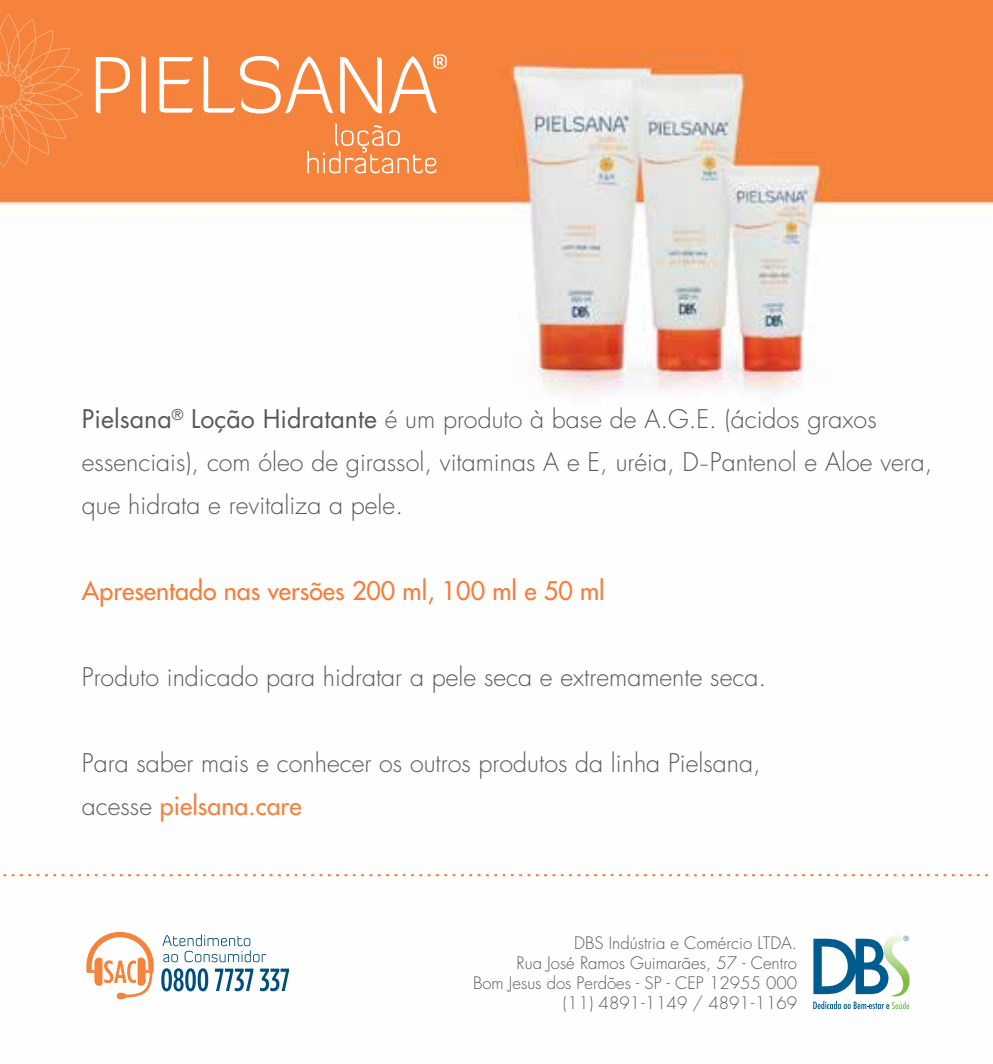
<style>
.page{position:relative;width:993px;height:1064px;background:#fff}
.page>*{position:absolute;margin:0;border:0;box-sizing:border-box;transform-origin:0 0}
.t1{font:300 25px/43px "Futura Std";color:#58595b}
.t2{font:500 25px "Futura Std";color:#f47e3a}
.t3{font:300 16.75px/20px "Futura Std";color:#58595b;text-align:right}
.t4{font:300 7px "Futura Std";color:#005b8e}
.s1{font-weight:400}
.s2{font-family:"Diavlo";font-size:22.5px;color:#808285}
.s3{font-weight:500;color:#f5833e}
</style>
<div class="page">
<img style="left:0;top:0;width:992px;height:1010px">
<svg style="left:0;top:14px;width:83px;height:153px;background:#f58743"></svg>
<svg style="left:96px;top:57px;width:34px;height:56px"></svg>
<svg style="left:141px;top:56px;width:5px;height:57px"></svg>
<svg style="left:159px;top:57px;width:34px;height:55px"></svg>
<svg style="left:203px;top:56px;width:130px;height:57px"></svg>
<svg style="left:340px;top:57px;width:42px;height:56px"></svg>
<svg style="left:388px;top:54px;width:58px;height:59px"></svg>
<svg style="left:307px;top:123px;width:129px;height:50px;background:#f69458"></svg>
<svg style="left:0;top:873px;width:992px;height:2px"></svg>
<svg style="left:161px;top:967px;width:47px;height:23px"></svg>
<svg style="left:215px;top:968px;width:38px;height:22px"></svg>
<svg style="left:260px;top:968px;width:29px;height:22px"></svg>
<svg style="left:162px;top:933px;width:104px;height:28px"></svg>
<svg style="left:86px;top:931px;width:68px;height:67px"></svg>
<svg style="left:813px;top:933px;width:96px;height:75px"></svg>
<p class="t1" style="left:82px;top:398px;width:852px"><span class="s1">Pielsana</span><sup>®</sup> <span class="s1">Loção Hidratante</span> é um produto à base de A.G.E. (ácidos graxos essenciais), com óleo de girassol, vitaminas A e E, uréia, D<span class="s2">-</span>Pantenol e Aloe vera, que hidrata e revitaliza a pele.</p>
<p class="t2" style="left:82px;top:575px;width:524px">Apresentado nas versões 200 ml, 100 ml e 50 ml</p>
<p class="t1" style="left:82px;top:656px;width:685px">Produto indicado para hidratar a pele seca e extremamente seca.</p>
<p class="t1" style="left:82px;top:742px;width:680px">Para saber mais e conhecer os outros produtos da linha Pielsana, acesse <span class="s3">pielsana.care</span></p>
<p class="t3" style="left:473px;top:932px;width:325px">DBS Indústria e Comércio LTDA.<br>Rua José Ramos Guimarães, 57 - Centro<br>Bom Jesus dos Perdões - SP - CEP 12955 000 (11) 4891-1149 / 4891-1169</p>
<p class="t4" style="left:903px;top:933px;width:7px">®</p>
</div>
